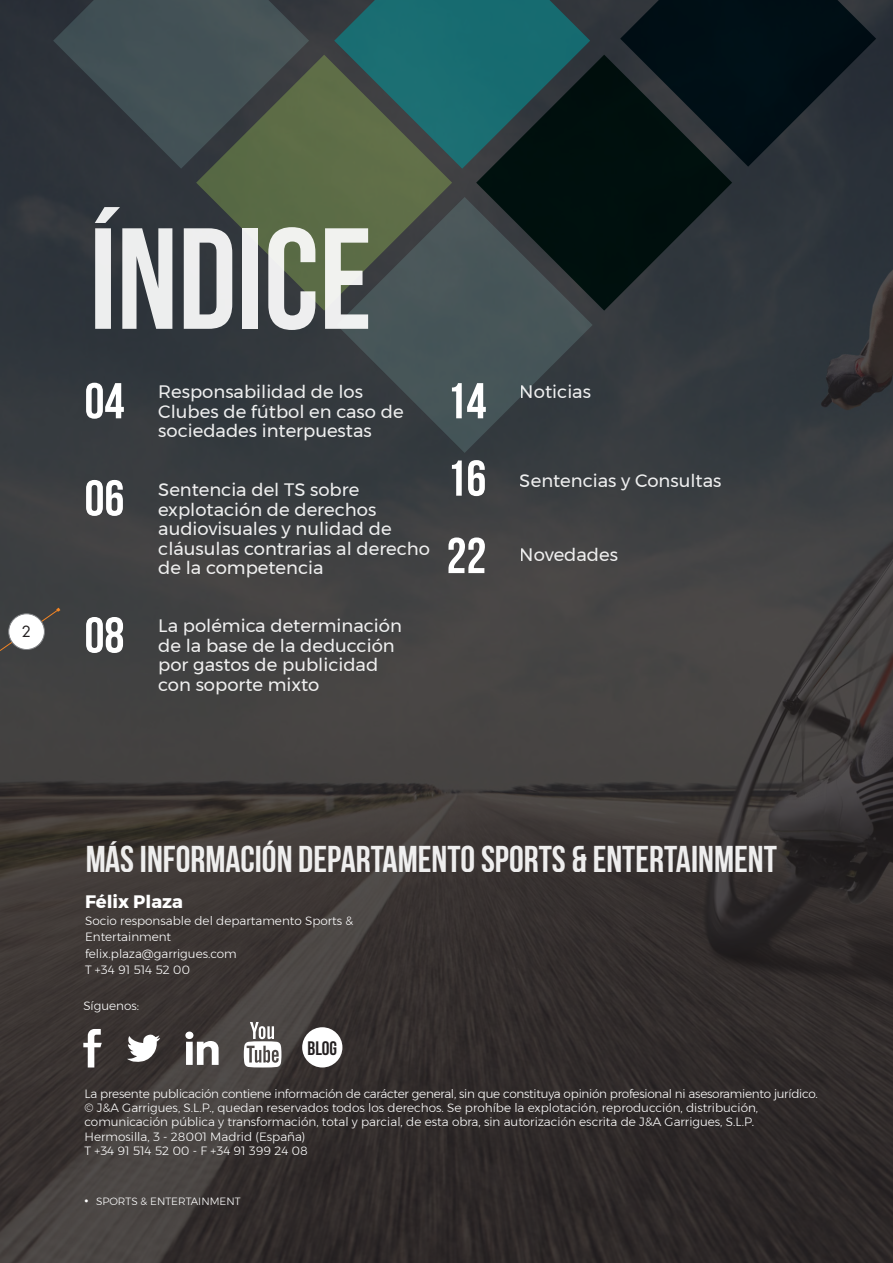
<style>
.page{position:relative;width:893px;height:1263px;background:#fff}
.page>*{position:absolute;margin:0;border:0;box-sizing:border-box;transform-origin:0 0}
.t1{font:700 143.55px "Bebas Neue";color:#fff}
.t2{font:700 50.25px "Bebas Neue";color:#fff}
.t3{font:700 37.2px "Bebas Neue";color:#fff}
.t4{font:700 19.35px "Bebas Neue";color:#231f20}
.t5{font:18px/19.5px "Montserrat";color:#fff}
.t6{font:700 18px "Montserrat";color:#fff}
.t7{font:15px "Futura";color:#231f20}
.t8{font:300 12px/14.4px "Montserrat";color:#fff}
.t9{font:300 12px "Montserrat";letter-spacing:-.02em;color:#fff}
.t10{font:300 10.5px "Montserrat";color:#fff}
.s1{font-family:"Gill Sans";font-size:12px}
</style>
<div class="page">
<img style="left:0;top:0;width:893px;height:1263px">
<svg style="left:337px;top:197px;width:256px;height:256px;background:#3e494d"></svg>
<svg style="left:53px;top:0;width:256px;height:169px;background:#3c474c"></svg>
<svg style="left:196px;top:55px;width:256px;height:256px;background:#4d5947"></svg>
<svg style="left:334px;top:0;width:256px;height:169px;background:#2b6562"></svg>
<svg style="left:476px;top:55px;width:256px;height:256px;background:#172a2a"></svg>
<svg style="left:620px;top:0;width:256px;height:167px;background:#0e1a20"></svg>
<svg style="left:83px;top:1029px;width:19px;height:38px"></svg>
<svg style="left:127px;top:1033px;width:33px;height:29px"></svg>
<div style="left:185px;top:1031px;width:8px;height:8px;background:#fff;border-radius:50%"></div>
<svg style="left:186px;top:1041px;width:33px;height:24px"></svg>
<div style="left:302px;top:1027px;width:40px;height:40px;background:#fff;border-radius:50%"></div>
<svg style="left:244px;top:1022px;width:37px;height:45px"></svg>
<svg style="left:0;top:608px;width:60px;height:44px;background:#444341"></svg>
<div style="left:9px;top:614px;width:35px;height:35px;background:#fff;border-radius:50%"></div>
<div style="left:8px;top:613px;width:37px;height:37px;border:1px solid #808285;border-radius:50%"></div>
<p class="t7" style="left:22px;top:622px;width:11px">2</p>
<h1 class="t1" style="left:89px;top:200px;width:284px">ÍNDICE</h1>
<p class="t2" style="left:85px;top:373px;width:41px">04</p>
<p class="t2" style="left:85px;top:471px;width:41px">06</p>
<p class="t2" style="left:85px;top:608px;width:41px">08</p>
<h3 class="t5" style="left:158px;top:382px;width:247px">Responsabilidad de los<br>Clubes de fútbol en caso de sociedades interpuestas</h3>
<h3 class="t5" style="left:158px;top:480px;width:273px">Sentencia del TS sobre explotación de derechos audiovisuales y nulidad de cláusulas contrarias al derecho de la competencia</h3>
<h3 class="t5" style="left:158px;top:616px;width:245px">La polémica determinación de la base de la deducción por gastos de publicidad con soporte mixto</h3>
<p class="t2" style="left:446px;top:373px;width:41px">14</p>
<p class="t2" style="left:446px;top:451px;width:41px">16</p>
<p class="t2" style="left:446px;top:528px;width:41px">22</p>
<h3 class="t5" style="left:520px;top:382px;width:73px">Noticias</h3>
<h3 class="t5" style="left:520px;top:471px;width:203px">Sentencias y Consultas</h3>
<h3 class="t5" style="left:520px;top:544px;width:100px">Novedades</h3>
<h3 class="t3" style="left:85px;top:838px;width:693px">MÁS INFORMACIÓN DEPARTAMENTO SPORTS &amp; ENTERTAINMENT</h3>
<p class="t6" style="left:85px;top:887px;width:99px">Félix Plaza</p>
<p class="t8" style="left:85px;top:912px;width:270px;line-height:16.5px">Socio responsable del departamento Sports &amp;<br>Entertainment</p>
<p class="t8" style="left:85px;top:946px;width:153px">felix.plaza@garrigues.com</p>
<p class="t8" style="left:85px;top:962px;width:107px">T +34 91 514 52 00</p>
<p class="t8" style="left:83px;top:998px;width:57px">Síguenos:</p>
<p class="t4" style="left:307px;top:1037px;width:31px">BLOG</p>
<p class="t9" style="left:85px;top:1084px;width:735px">La presente publicación contiene información de carácter general, sin que constituya opinión profesional ni asesoramiento jurídico.</p>
<p class="t8" style="left:85px;top:1100px;width:675px">© J&amp;A Garrigues, S.L.P., quedan reservados todos los derechos. Se prohíbe la explotación, reproducción, distribución, comunicación pública y transformación, total y parcial, de esta obra, sin autorización escrita de J&amp;A Garrigues, S.L.P.</p>
<p class="t8" style="left:85px;top:1129px;width:222px">Hermosilla, 3 - 28001 Madrid (España)</p>
<p class="t8" style="left:85px;top:1143px;width:225px">T +34 91 514 52 00 - F +34 91 399 24 08</p>
<p class="t10" style="left:83px;top:1193px;width:159px"><span class="s1">•</span> SPORTS &amp; ENTERTAINMENT</p>
</div>
